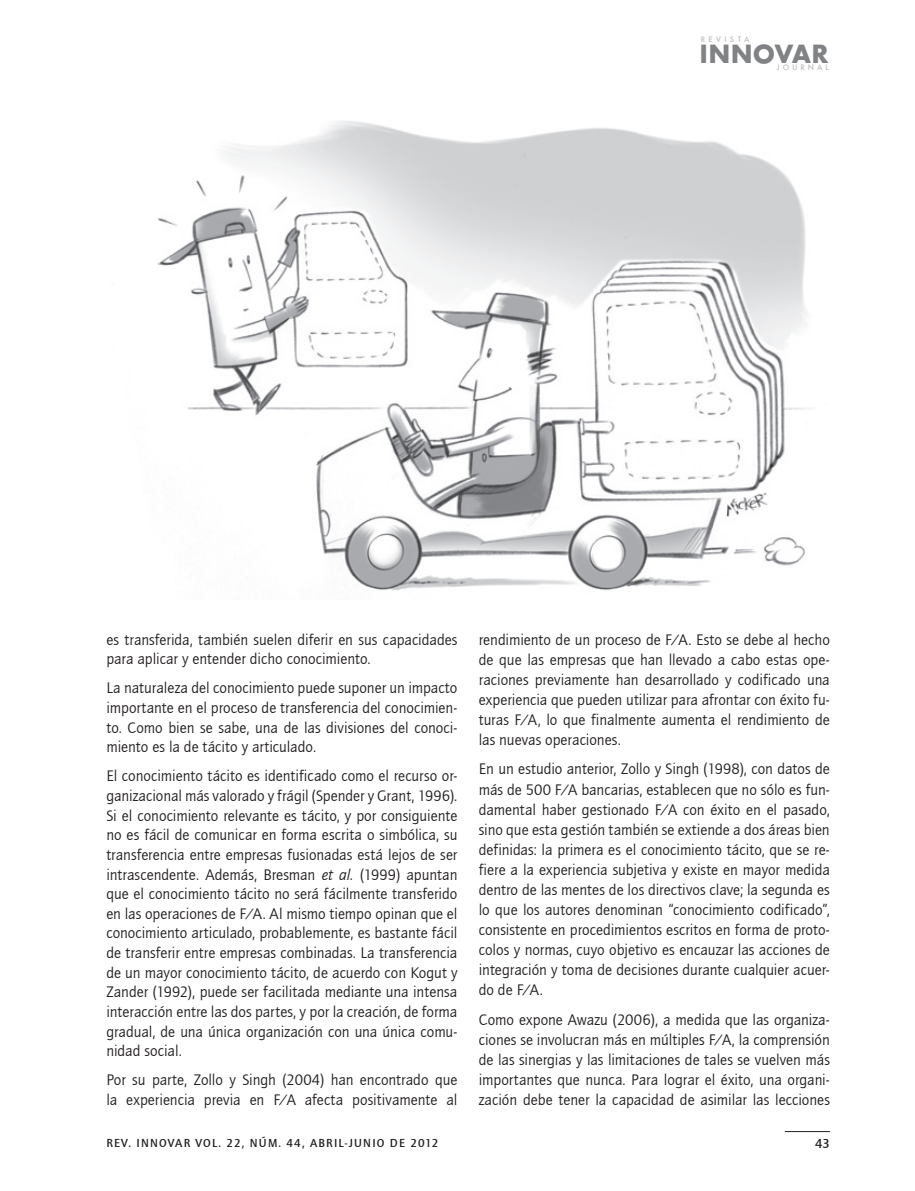
<style>
.page{position:relative;width:915px;height:1191px;background:#fff}
.page>*{position:absolute;margin:0;border:0;box-sizing:border-box;transform-origin:0 0}
.t1{font:700 27.3px "Futura TEE";color:#808285}
.t2{font:15.75px/20.1px "Quay Sans ITCTT Book";color:#231f20;text-align:justify}
.t3{font:13.5px "Quay Sans Md ITCTT";color:#231f20}
.t4{font:12px "Quay Sans Md ITCTT";letter-spacing:.1em;color:#231f20}
.t5{font:500 8.25px "Futura TEE";letter-spacing:.36em;color:#bcbdc0}
.t6{font:500 8.25px "Futura TEE";letter-spacing:.4em;color:#bcbdc0}
.s1{font-style:italic}
</style>
<div class="page">
<hr style="left:784px;top:1131px;width:45px;height:1px;background:#231f20">
<img style="left:157px;top:121px;width:652px;height:470px">
<p class="t6" style="left:700px;top:34px;width:50px">REVISTA</p>
<h1 class="t1" style="left:699px;top:37px;width:20px">INNOVAR</h1>
<p class="t5" style="left:776px;top:62px;width:53px">JOURNAL</p>
<p class="t2" style="left:106px;top:629px;width:352px;line-height:19.6px">es transferida, también suelen diferir en sus capacidades para aplicar y entender dicho conocimiento.</p>
<p class="t2" style="left:106px;top:678px;width:352px;line-height:19.6px">La naturaleza del conocimiento puede suponer un impacto importante en el proceso de transferencia del conocimien&shy;to. Como bien se sabe, una de las divisiones del conoci&shy;miento es la de tácito y articulado.</p>
<p class="t2" style="left:106px;top:766px;width:352px;line-height:19.6px">El conocimiento tácito es identificado como el recurso or&shy;ganizacional más valorado y frágil (Spender y Grant, 1996).<br>Si el conocimiento relevante es tácito, y por consiguiente no es fácil de comunicar en forma escrita o simbólica, su transferencia entre empresas fusionadas está lejos de ser intrascendente. Además, Bresman <span class="s1">et al.</span> (1999) apuntan que el conocimiento tácito no será fácilmente transferido en las operaciones de F/A. Al mismo tiempo opinan que el conocimiento articulado, probablemente, es bastante fácil de transferir entre empresas combinadas. La transferencia de un mayor conocimiento tácito, de acuerdo con Kogut y Zander (1992), puede ser facilitada mediante una intensa interacción entre las dos partes, y por la creación, de forma gradual, de una única organización con una única comu&shy;nidad social.</p>
<p class="t2" style="left:106px;top:1070px;width:352px;line-height:19.6px">Por su parte, Zollo y Singh (2004) han encontrado que la experiencia previa en F/A afecta positivamente al</p>
<p class="t2" style="left:478px;top:629px;width:352px">rendimiento de un proceso de F/A. Esto se debe al hecho de que las empresas que han llevado a cabo estas ope&shy;raciones previamente han desarrollado y codificado una experiencia que pueden utilizar para afrontar con éxito fu&shy;turas F/A, lo que finalmente aumenta el rendimiento de las nuevas operaciones.</p>
<p class="t2" style="left:478px;top:759px;width:352px">En un estudio anterior, Zollo y Singh (1998), con datos de más de 500 F/A bancarias, establecen que no sólo es fun&shy;damental haber gestionado F/A con éxito en el pasado, sino que esta gestión también se extiende a dos áreas bien definidas: la primera es el conocimiento tácito, que se re&shy;fiere a la experiencia subjetiva y existe en mayor medida dentro de las mentes de los directivos clave; la segunda es lo que los autores denominan “conocimiento codificado”, consistente en procedimientos escritos en forma de proto&shy;colos y normas, cuyo objetivo es encauzar las acciones de integración y toma de decisiones durante cualquier acuer&shy;do de F/A.</p>
<p class="t2" style="left:478px;top:1009px;width:352px">Como expone Awazu (2006), a medida que las organiza&shy;ciones se involucran más en múltiples F/A, la comprensión de las sinergias y las limitaciones de tales se vuelven más importantes que nunca. Para lograr el éxito, una organi&shy;zación debe tener la capacidad de asimilar las lecciones</p>
<p class="t4" style="left:106px;top:1136px;width:333px">REV. INNOVAR VOL. 22, NÚM. 44, ABRIL-JUNIO DE 2012</p>
<p class="t3" style="left:814px;top:1136px;width:16px">43</p>
</div>
